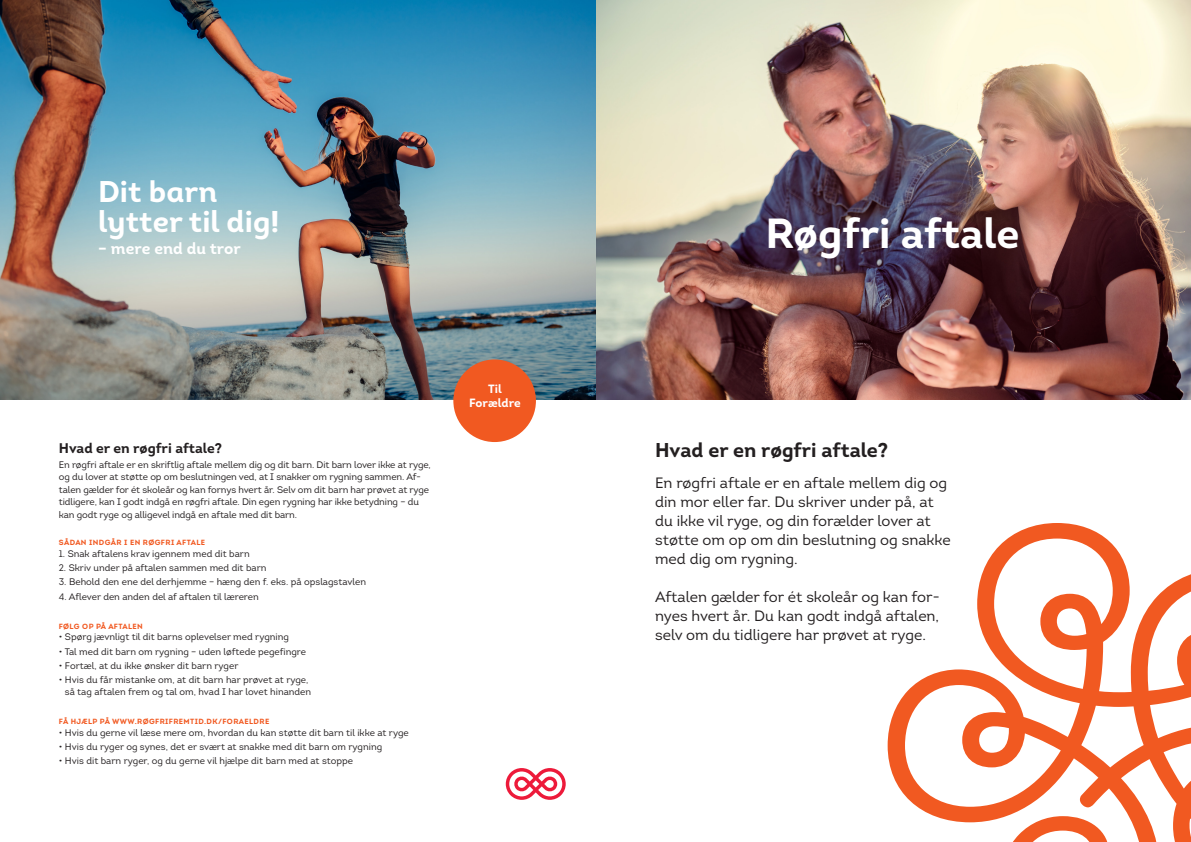
<style>
.page{position:relative;width:1191px;height:842px;background:#fff}
.page>*{position:absolute;margin:0;border:0;box-sizing:border-box;transform-origin:0 0}
.t1{font:700 42px "Intro";color:#fff}
.RF_MELLEMRUBRIK{font:30px/30px "Intro Bold Alt";color:#fff}
.t2{font:700 20px "Intro";color:#231f20}
.RF_MELLEMRUBRIK-2{font:16px "Intro Bold Alt";color:#fff}
.t3{font:15px/19px "Intro";color:#231f20}
.RF_MELLEMRUBRIK-3{font:700 14px "Intro";color:#231f20}
.t4{font:700 12px/14.4px "Intro";color:#fff;text-align:center}
.RF_Punkter{font:9.5px/11.5px "Intro";color:#231f20;text-align:right}
.RF_MELLEMRUBRIK-4{font:9.5px/12.5px "Intro";letter-spacing:-.01em;color:#231f20}
.KBF_Forridder{font:700 7.5px "Intro";letter-spacing:.05em;color:#f15921}
</style>
<div class="page">
<img style="left:0;top:0;width:1191px;height:400px">
<svg style="left:506px;top:768px;width:60px;height:32px"></svg>
<div style="left:453px;top:359px;width:83px;height:83px;background:#f15921;border-radius:50%"></div>
<svg style="left:887px;top:523px;width:304px;height:319px"></svg>
<p class="RF_MELLEMRUBRIK" style="left:98px;top:177px;width:183px">Dit barn lytter til dig!</p>
<p class="RF_MELLEMRUBRIK-2" style="left:98px;top:238px;width:144px">– mere end du tror</p>
<p class="RF_MELLEMRUBRIK-3" style="left:59px;top:439px;width:165px">Hvad er en røgfri aftale?</p>
<p class="RF_MELLEMRUBRIK-4" style="left:59px;top:458px;width:373px">En røgfri aftale er en skriftlig aftale mellem dig og dit barn. Dit barn lover ikke at ryge, og du lover at støtte op om beslutningen ved, at I snakker om rygning sammen. Af&shy;talen gælder for ét skoleår og kan fornys hvert år. Selv om dit barn har prøvet at ryge tidligere, kan I godt indgå en røgfri aftale. Din egen rygning har ikke betydning – du kan godt ryge og alligevel indgå en aftale med dit barn.</p>
<p class="KBF_Forridder" style="left:59px;top:538px;width:148px">SÅDAN INDGÅR I EN RØGFRI AFTALE</p>
<p class="RF_Punkter" style="left:59px;top:548px;width:192px">1. Snak aftalens krav igennem med dit barn</p>
<p class="RF_Punkter" style="left:59px;top:562px;width:209px">2. Skriv under på aftalen sammen med dit barn</p>
<p class="RF_Punkter" style="left:59px;top:576px;width:309px">3. Behold den ene del derhjemme – hæng den f. eks. på opslagstavlen</p>
<p class="RF_Punkter" style="left:59px;top:591px;width:201px">4. Aflever den anden del af aftalen til læreren</p>
<p class="KBF_Forridder" style="left:59px;top:621px;width:86px">FØLG OP PÅ AFTALEN</p>
<p class="RF_Punkter" style="left:59px;top:631px;width:232px">• Spørg jævnligt til dit barns oplevelser med rygning</p>
<p class="RF_Punkter" style="left:59px;top:646px;width:249px">• Tal med dit barn om rygning – uden løftede pegefingre</p>
<p class="RF_Punkter" style="left:59px;top:660px;width:181px">• Fortæl, at du ikke ønsker dit barn ryger</p>
<p class="RF_Punkter" style="left:59px;top:674px;width:254px">• Hvis du får mistanke om, at dit barn har prøvet at ryge, så tag aftalen frem og tal om, hvad I har lovet hinanden</p>
<p class="KBF_Forridder" style="left:59px;top:717px;width:212px">FÅ HJÆLP PÅ WWW.RØGFRIFREMTID.DK/FORAELDRE</p>
<p class="RF_Punkter" style="left:59px;top:726px;width:351px">• Hvis du gerne vil læse mere om, hvordan du kan støtte dit barn til ikke at ryge</p>
<p class="RF_Punkter" style="left:59px;top:741px;width:325px">• Hvis du ryger og synes, det er svært at snakke med dit barn om rygning</p>
<p class="RF_Punkter" style="left:59px;top:755px;width:296px">• Hvis dit barn ryger, og du gerne vil hjælpe dit barn med at stoppe</p>
<p class="t4" style="left:469px;top:381px;width:53px">Til<br>Forældre</p>
<p class="t1" style="left:765px;top:207px;width:256px">Røgfri aftale</p>
<p class="t2" style="left:655px;top:437px;width:235px">Hvad er en røgfri aftale?</p>
<p class="t3" style="left:655px;top:473px;width:297px">En røgfri aftale er en aftale mellem dig og din mor eller far. Du skriver under på, at du ikke vil ryge, og din forælder lover at støtte om op om din beslutning og snakke med dig om rygning.</p>
<p class="t3" style="left:655px;top:587px;width:286px;text-align:justify">Aftalen gælder for ét skoleår og kan for&shy;nyes hvert år. Du kan godt indgå aftalen, selv om du tidligere har prøvet at ryge.</p>
</div>
